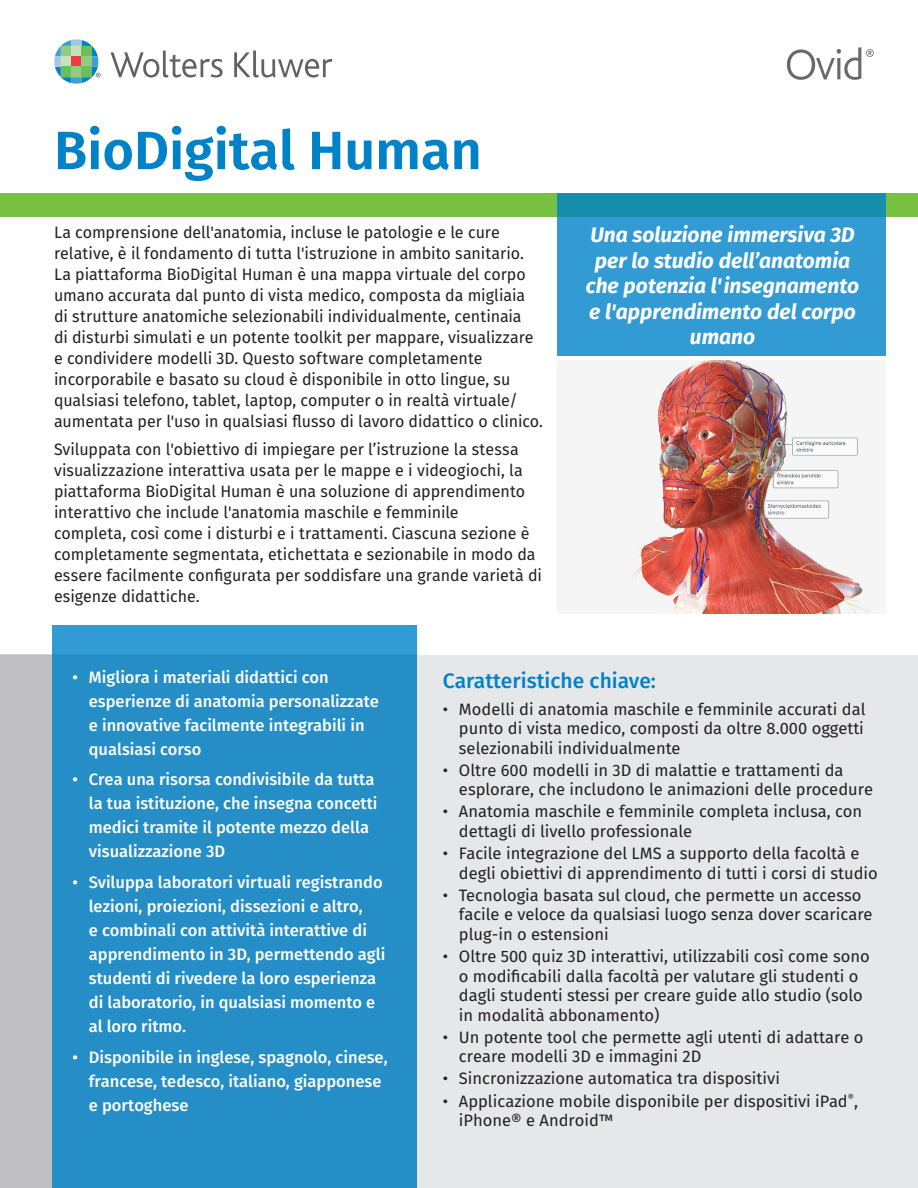
<style>
.page{position:relative;width:918px;height:1188px;background:#fff}
.page>*{position:absolute;margin:0;border:0;box-sizing:border-box;transform-origin:0 0}
.t1{font:600 54px "Fira Sans";color:#0082c8}
.t2{font:italic 700 21px/25.5px "Fira Sans";color:#fff;text-align:center}
.t3{font:500 21px "Fira Sans";color:#0082c8}
.t4{font:16.5px/21px "Fira Sans";color:#231f20}
.t5{font:500 16.5px/24px "Fira Sans";color:#fff}
</style>
<div class="page">
<div style="left:0;top:193px;width:918px;height:24px;background:#79c142"></div>
<svg style="left:557px;top:193px;width:329px;height:163px;background:#2f99cd"></svg>
<div style="left:0;top:655px;width:918px;height:533px;background:#e6e7e9"></div>
<div style="left:0;top:654px;width:417px;height:534px;background:#bfbfc1"></div>
<div style="left:52px;top:625px;width:365px;height:563px;background:#268ec6"></div>
<svg style="left:111px;top:51px;width:112px;height:27px"></svg>
<svg style="left:234px;top:51px;width:98px;height:27px"></svg>
<svg style="left:54px;top:39px;width:47px;height:45px"></svg>
<svg style="left:787px;top:47px;width:87px;height:33px"></svg>
<img style="left:629px;top:361px;width:244px;height:252px">
<p class="t1" style="left:54px;top:106px;width:429px">BioDigital Human</p>
<p class="t4" style="left:54px;top:221px;width:491px">La comprensione dell'anatomia, incluse le patologie e le cure relative, è il fondamento di tutta l'istruzione in ambito sanitario.<br>La piattaforma BioDigital Human è una mappa virtuale del corpo umano accurata dal punto di vista medico, composta da migliaia di strutture anatomiche selezionabili individualmente, centinaia<br>di disturbi simulati e un potente toolkit per mappare, visualizzare e condividere modelli 3D. Questo software completamente incorporabile e basato su cloud è disponibile in otto lingue, su qualsiasi telefono, tablet, laptop, computer o in realtà virtuale/ aumentata per l'uso in qualsiasi flusso di lavoro didattico o clinico.</p>
<p class="t4" style="left:54px;top:438px;width:490px">Sviluppata con l'obiettivo di impiegare per l’istruzione la stessa visualizzazione interattiva usata per le mappe e i videogiochi, la piattaforma BioDigital Human è una soluzione di apprendimento interattivo che include l'anatomia maschile e femminile<br>completa, così come i disturbi e i trattamenti. Ciascuna sezione è completamente segmentata, etichettata e sezionabile in modo da essere facilmente configurata per soddisfare una grande varietà di esigenze didattiche.</p>
<p class="t2" style="left:586px;top:221px;width:275px">Una soluzione immersiva 3D per lo studio dell’anatomia che potenzia l'insegnamento e l'apprendimento del corpo umano</p>
<p class="t5" style="left:89px;top:664px;width:291px;text-indent:-16px">• Migliora i materiali didattici con esperienze di anatomia personalizzate e innovative facilmente integrabili in qualsiasi corso</p>
<p class="t5" style="left:89px;top:767px;width:290px;text-indent:-16px">• Crea una risorsa condivisibile da tutta la tua istituzione, che insegna concetti medici tramite il potente mezzo della visualizzazione 3D</p>
<p class="t5" style="left:89px;top:870px;width:298px;text-indent:-16px">• Sviluppa laboratori virtuali registrando lezioni, proiezioni, dissezioni e altro,<br>e combinali con attività interattive di apprendimento in 3D, permettendo agli studenti di rivedere la loro esperienza di laboratorio, in qualsiasi momento e al loro ritmo.</p>
<p class="t5" style="left:89px;top:1044px;width:300px;text-indent:-16px">• Disponibile in inglese, spagnolo, cinese, francese, tedesco, italiano, giapponese e portoghese</p>
<p class="t3" style="left:443px;top:664px;width:215px">Caratteristiche chiave:</p>
<p class="t4" style="left:459px;top:699px;width:408px;line-height:19.5px;text-align:justify;text-indent:-16px">• Modelli di anatomia maschile e femminile accurati dal punto di vista medico, composti da oltre 8.000 oggetti selezionabili individualmente</p>
<p class="t4" style="left:459px;top:760px;width:416px;line-height:19.5px;text-indent:-16px">• Oltre 600 modelli in 3D di malattie e trattamenti da esplorare, che includono le animazioni delle procedure</p>
<p class="t4" style="left:459px;top:801px;width:405px;line-height:19.5px;text-indent:-16px">• Anatomia maschile e femminile completa inclusa, con dettagli di livello professionale</p>
<p class="t4" style="left:459px;top:843px;width:420px;line-height:19.5px;text-indent:-16px">• Facile integrazione del LMS a supporto della facoltà e degli obiettivi di apprendimento di tutti i corsi di studio</p>
<p class="t4" style="left:459px;top:885px;width:415px;line-height:19.5px;text-indent:-16px">• Tecnologia basata sul cloud, che permette un accesso facile e veloce da qualsiasi luogo senza dover scaricare plug-in o estensioni</p>
<p class="t4" style="left:459px;top:946px;width:412px;line-height:19.5px;text-indent:-16px">• Oltre 500 quiz 3D interattivi, utilizzabili così come sono o modificabili dalla facoltà per valutare gli studenti o dagli studenti stessi per creare guide allo studio (solo in modalità abbonamento)</p>
<p class="t4" style="left:459px;top:1027px;width:406px;line-height:19.5px;text-indent:-16px">• Un potente tool che permette agli utenti di adattare o creare modelli 3D e immagini 2D</p>
<p class="t4" style="left:443px;top:1068px;width:339px">• Sincronizzazione automatica tra dispositivi</p>
<p class="t4" style="left:459px;top:1091px;width:401px;line-height:19.5px;text-indent:-16px">• Applicazione mobile disponibile per dispositivi iPad<sup>®</sup>, iPhone® e Android™</p>
</div>
